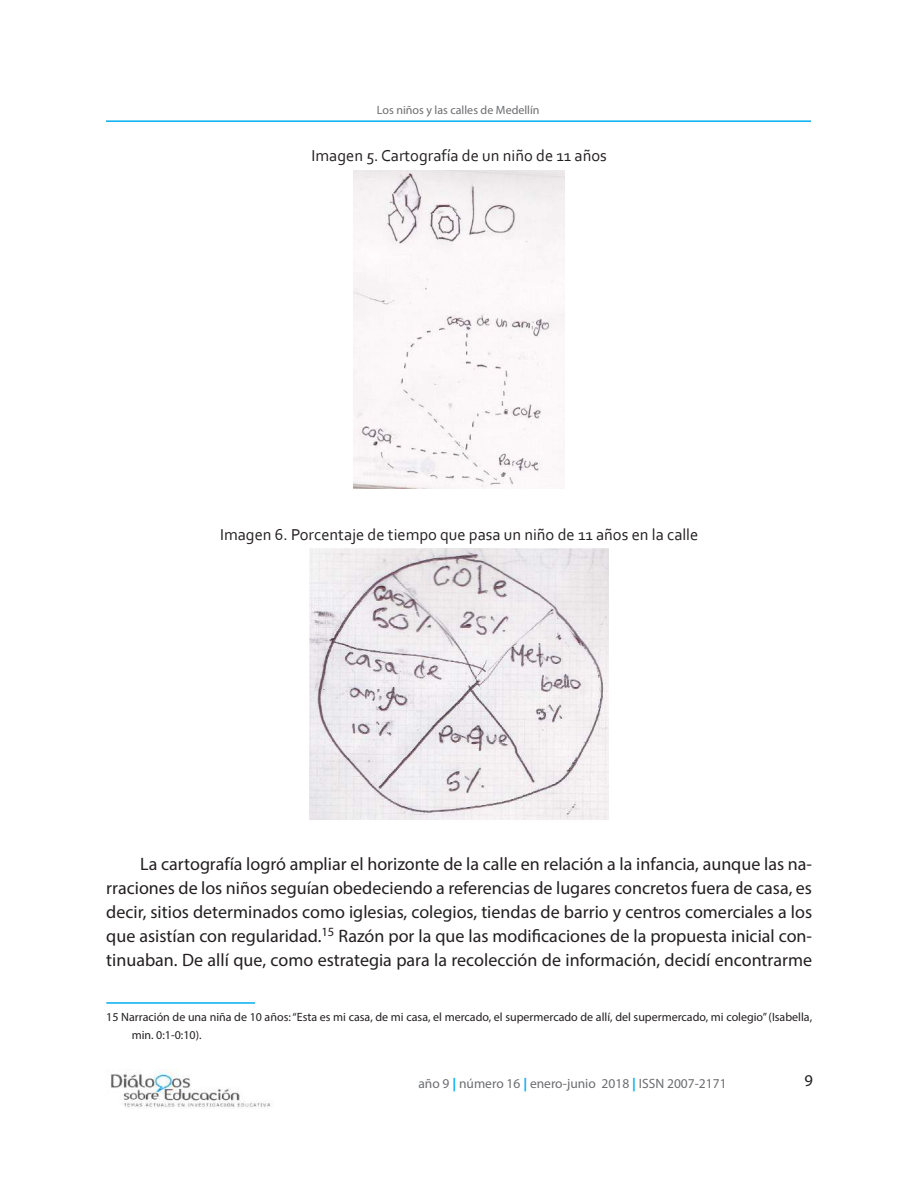
<style>
.page{position:relative;width:918px;height:1188px;background:#fff}
.page>*{position:absolute;margin:0;border:0;box-sizing:border-box;transform-origin:0 0}
.t1{font:18px/24px "Myriad Pro";color:#231f20;text-align:justify}
.t2{font:16.5px "Corbel";color:#231f20}
.t3{font:16.5px "Myriad Pro";color:#231f20}
.t4{font:13.5px "Myriad Pro";color:#6c6d70}
.t5{font:12px/18px "Myriad Pro";color:#231f20}
.t6{font:12px "Myriad Pro";color:#6c6d70}
.s1{font-weight:700;color:#00aeef}
</style>
<div class="page">
<hr style="left:106px;top:120px;width:705px;height:2px;background:#00aeef">
<img style="left:110px;top:1070px;width:161px;height:39px">
<img style="left:353px;top:170px;width:212px;height:319px">
<img style="left:310px;top:549px;width:299px;height:270px">
<hr style="left:106px;top:1002px;width:149px;height:2px;background:#00aeef">
<p class="t6" style="left:377px;top:103px;width:164px">Los niños y las calles de Medellín</p>
<p class="t2" style="left:312px;top:146px;width:297px">Imagen 5. Cartografía de un niño de 11 años</p>
<p class="t2" style="left:220px;top:524px;width:480px">Imagen 6. Porcentaje de tiempo que pasa un niño de 11 años en la calle</p>
<p class="t1" style="left:106px;top:852px;width:707px;text-indent:34px">La cartografía logró ampliar el horizonte de la calle en relación a la infancia, aunque las na&shy;rraciones de los niños seguían obedeciendo a referencias de lugares concretos fuera de casa, es decir, sitios determinados como iglesias, colegios, tiendas de barrio y centros comerciales a los que asistían con regularidad.<sup>15</sup> Razón por la que las modificaciones de la propuesta inicial con&shy;tinuaban. De allí que, como estrategia para la recolección de información, decidí encontrarme</p>
<p class="t5" style="left:132px;top:1008px;width:682px;text-indent:-26px">15 Narración de una niña de 10 años: “Esta es mi casa, de mi casa, el mercado, el supermercado de allí, del supermercado, mi colegio” (Isabella, min. 0:1-0:10).</p>
<p class="t4" style="left:418px;top:1075px;width:310px">año 9 <span class="s1">|</span> número 16 <span class="s1">|</span> enero-junio 2018 <span class="s1">|</span> ISSN 2007-2171</p>
<p class="t3" style="left:805px;top:1070px;width:10px">9</p>
</div>
